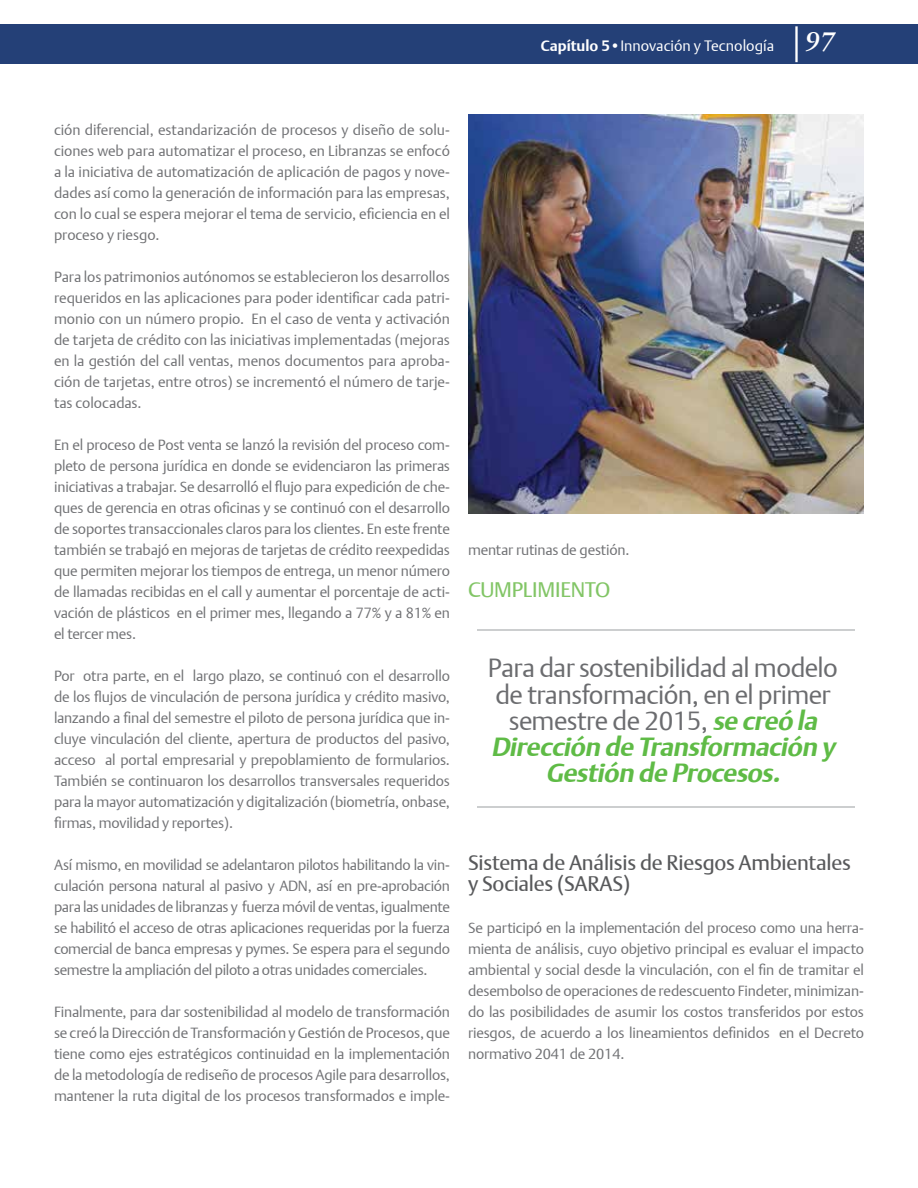
<style>
.page{position:relative;width:918px;height:1188px;background:#fff}
.page>*{position:absolute;margin:0;border:0;box-sizing:border-box;transform-origin:0 0}
.t1{font:26.25px/26.2px "DTL Argo T Light";letter-spacing:-.02em;color:#6b6c6f;text-align:center}
.t2{font:italic 700 26.25px/26.2px "DTL Argo T";color:#5fbb46;text-align:center}
.t3{font:21px/21px "DTL Argo T";letter-spacing:-.01em;color:#58595b}
.t4{font:21px "DTL Argo T";letter-spacing:-.01em;color:#82c566}
.t5{font:15px "DTL Argo T Light";color:#fff}
.t6{font:14.7px/21px "DTL Argo T Light";letter-spacing:-.01em;color:#717275;text-align:justify}
.s1{font-family:"DTL Argo T";font-weight:700}
.s2{font-family:"Sabon LT Std";font-weight:700;font-style:italic;font-size:27px}
.s3{font-family:"DTL Argo T";font-weight:700;font-style:italic;color:#5fbb46}
</style>
<div class="page">
<div style="left:0;top:24px;width:918px;height:39px;background:#244077"></div>
<hr style="left:795px;top:26px;width:3px;height:36px;background:#fff">
<img style="left:468px;top:115px;width:396px;height:398px">
<hr style="left:477px;top:806px;width:378px;height:2px;background:#bcbec0">
<hr style="left:477px;top:629px;width:378px;height:2px;background:#bcbec0">
<p class="t5" style="left:541px;top:36px;width:295px"><span class="s1">Capítulo 5•</span>Innovación y Tecnología <span class="s2">97</span></p>
<p class="t6" style="left:54px;top:119px;width:398px">ción diferencial, estandarización de procesos y diseño de solu&shy;ciones web para automatizar el proceso, en Libranzas se enfocó a la iniciativa de automatización de aplicación de pagos y nove&shy;dades así como la generación de información para las empresas, con lo cual se espera mejorar el tema de servicio, eficiencia en el proceso y riesgo.</p>
<p class="t6" style="left:54px;top:266px;width:398px">Para los patrimonios autónomos se establecieron los desarrollos requeridos en las aplicaciones para poder identificar cada patri&shy;monio con un número propio. En el caso de venta y activación de tarjeta de crédito con las iniciativas implementadas (mejoras en la gestión del call ventas, menos documentos para aproba&shy;ción de tarjetas, entre otros) se incrementó el número de tarje&shy;tas colocadas.</p>
<p class="t6" style="left:54px;top:434px;width:398px">En el proceso de Post venta se lanzó la revisión del proceso com&shy;pleto de persona jurídica en donde se evidenciaron las primeras iniciativas a trabajar. Se desarrolló el flujo para expedición de che&shy;ques de gerencia en otras oficinas y se continuó con el desarrollo de soportes transaccionales claros para los clientes. En este frente también se trabajó en mejoras de tarjetas de crédito reexpedidas que permiten mejorar los tiempos de entrega, un menor número de llamadas recibidas en el call y aumentar el porcentaje de acti&shy;vación de plásticos en el primer mes, llegando a 77% y a 81% en el tercer mes.</p>
<p class="t6" style="left:54px;top:665px;width:398px">Por otra parte, en el largo plazo, se continuó con el desarrollo de los flujos de vinculación de persona jurídica y crédito masivo, lanzando a final del semestre el piloto de persona jurídica que in&shy;cluye vinculación del cliente, apertura de productos del pasivo, acceso al portal empresarial y prepoblamiento de formularios.<br>También se continuaron los desarrollos transversales requeridos para la mayor automatización y digitalización (biometría, onbase, firmas, movilidad y reportes).</p>
<p class="t6" style="left:54px;top:854px;width:398px">Así mismo, en movilidad se adelantaron pilotos habilitando la vin&shy;culación persona natural al pasivo y ADN, así en pre-aprobación para las unidades de libranzas y fuerza móvil de ventas, igualmente se habilitó el acceso de otras aplicaciones requeridas por la fuerza comercial de banca empresas y pymes. Se espera para el segundo semestre la ampliación del piloto a otras unidades comerciales.</p>
<p class="t6" style="left:54px;top:1001px;width:398px">Finalmente, para dar sostenibilidad al modelo de transformación se creó la Dirección de Transformación y Gestión de Procesos, que tiene como ejes estratégicos continuidad en la implementación de la metodología de rediseño de procesos Agile para desarrollos, mantener la ruta digital de los procesos transformados e imple-</p>
<p class="t6" style="left:468px;top:539px;width:163px">mentar rutinas de gestión.</p>
<h2 class="t4" style="left:468px;top:577px;width:144px">CUMPLIMIENTO</h2>
<h1 class="t1" style="left:488px;top:655px;width:351px">Para dar sostenibilidad al modelo de transformación, en el primer semestre de 2015, <span class="s3">se creó la</span></h1>
<h1 class="t2" style="left:491px;top:733px;width:345px">Dirección de Transformación y<br>Gestión de Procesos.</h1>
<h2 class="t3" style="left:468px;top:852px;width:385px">Sistema de Análisis de Riesgos Ambientales y Sociales (SARAS)</h2>
<p class="t6" style="left:468px;top:917px;width:398px">Se participó en la implementación del proceso como una herra&shy;mienta de análisis, cuyo objetivo principal es evaluar el impacto ambiental y social desde la vinculación, con el fin de tramitar el desembolso de operaciones de redescuento Findeter, minimizan&shy;do las posibilidades de asumir los costos transferidos por estos riesgos, de acuerdo a los lineamientos definidos en el Decreto normativo 2041 de 2014.</p>
</div>
